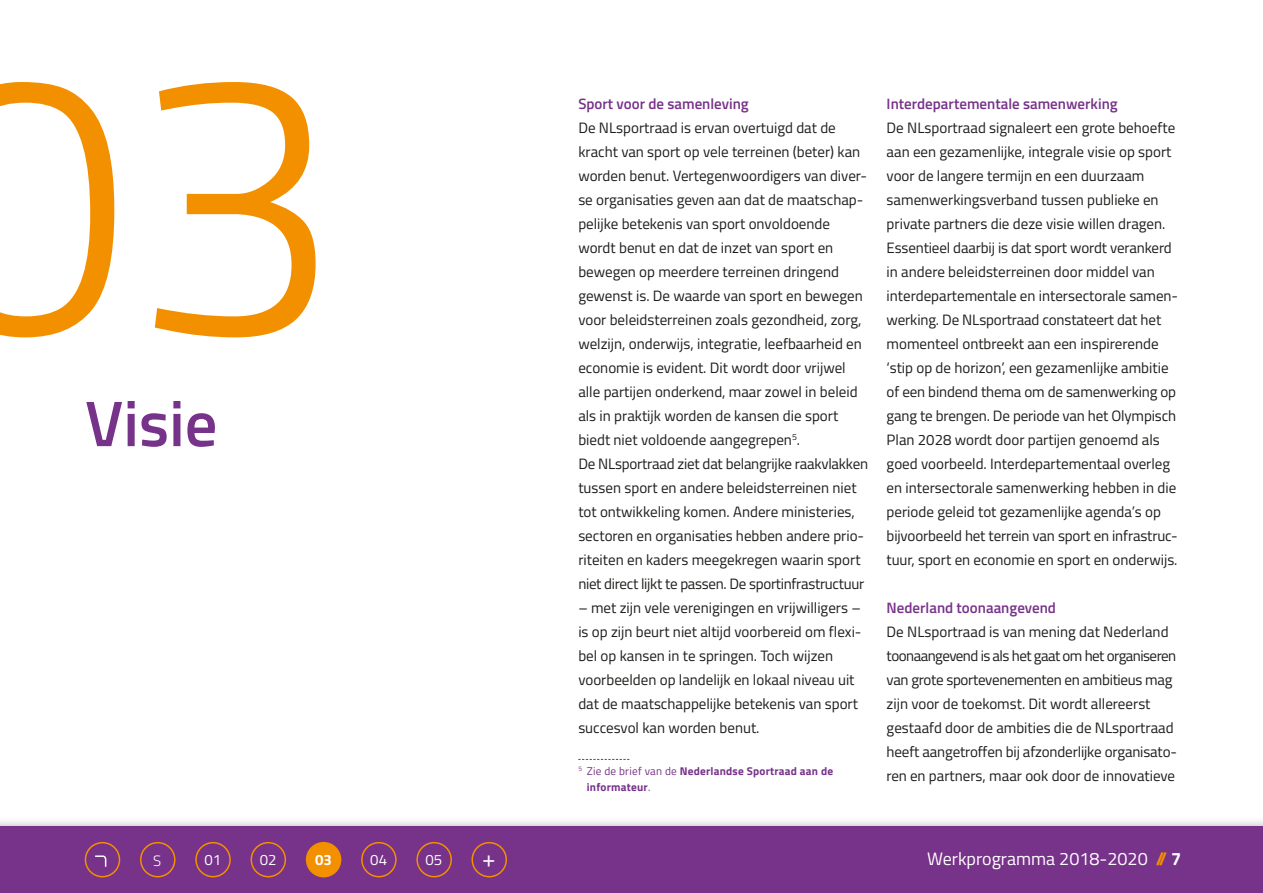
<style>
.page{position:relative;width:1263px;height:893px;background:#fff}
.page>*{position:absolute;margin:0;border:0;box-sizing:border-box;transform-origin:0 0}
.t1{font:300 375.6px "Titillium Web";color:#f39000}
.t2{font:600 64.5px "Titillium Web";color:#77328a}
.t3{font:24px "Titillium Web";color:#fff}
.t4{font:18px "Titillium Web";color:#fff}
.t5{font:15px/24px "Titillium Web";color:#1d1d1b}
.t6{font:600 15px "Titillium Web";color:#77328a}
.t7{font:15px "Titillium Web";color:#fff}
.t8{font:700 15px "Titillium Web";color:#fff}
.t9{font:300 15px "Titillium Web";color:#fff}
.t10{font:700 11.25px/15.8px "Titillium Web";letter-spacing:.02em;color:#77328a}
.s1{font-weight:400}
.s2{font-weight:700;color:#f39000}
.s3{font-weight:700}
</style>
<div class="page">
<div style="left:0;top:816px;width:1263px;height:77px;background:#1d1d1b;opacity:.3"></div>
<div style="left:0;top:826px;width:1263px;height:67px;background:#77328a"></div>
<div style="left:85px;top:842px;width:35px;height:35px;border:2px solid #f39000;border-radius:50%"></div>
<div style="left:140px;top:842px;width:36px;height:35px;border:2px solid #f39000;border-radius:50%"></div>
<div style="left:195px;top:842px;width:36px;height:35px;border:2px solid #f39000;border-radius:50%"></div>
<div style="left:251px;top:842px;width:35px;height:35px;border:2px solid #f39000;border-radius:50%"></div>
<div style="left:361px;top:842px;width:36px;height:35px;border:2px solid #f39000;border-radius:50%"></div>
<div style="left:416px;top:842px;width:36px;height:35px;border:2px solid #f39000;border-radius:50%"></div>
<div style="left:471px;top:842px;width:36px;height:35px;border:2px solid #f39000;border-radius:50%"></div>
<svg style="left:95px;top:855px;width:12px;height:12px"></svg>
<div style="left:307px;top:843px;width:34px;height:34px;background:#f39000;border-radius:50%"></div>
<div style="left:306px;top:842px;width:35px;height:35px;border:2px solid #f39000;border-radius:50%"></div>
<svg style="left:578px;top:759px;width:51px;height:1px"></svg>
<h1 class="t1" style="left:-80px;top:-70px;width:422px">03</h1>
<h2 class="t2" style="left:85px;top:375px;width:134px">Visie</h2>
<p class="t6" style="left:578px;top:93px;width:172px">Sport voor de samenleving</p>
<p class="t5" style="left:578px;top:115px;width:291px">De NLsportraad is ervan overtuigd dat de kracht van sport op vele terreinen (beter) kan worden benut. Vertegenwoordigers van diver&shy;se organisaties geven aan dat de maatschap&shy;pelijke betekenis van sport onvoldoende wordt benut en dat de inzet van sport en bewegen op meerdere terreinen dringend gewenst is. De waarde van sport en bewegen voor beleidsterreinen zoals gezondheid, zorg, welzijn, onderwijs, integratie, leefbaarheid en economie is evident. Dit wordt door vrijwel alle partijen onderkend, maar zowel in beleid als in praktijk worden de kansen die sport biedt niet voldoende aangegrepen<sup>5</sup>.<br>De NLsportraad ziet dat belangrijke raakvlakken tussen sport en andere beleidsterreinen niet tot ontwikkeling komen. Andere ministeries, sectoren en organisaties hebben andere prio&shy;riteiten en kaders meegekregen waarin sport niet direct lijkt te passen. De sportinfrastructuur</p>
<p class="t5" style="left:578px;top:595px;width:285px">– met zijn vele verenigingen en vrijwilligers – is op zijn beurt niet altijd voorbereid om flexi&shy;bel op kansen in te springen. Toch wijzen voorbeelden op landelijk en lokaal niveau uit dat de maatschappelijke betekenis van sport succesvol kan worden benut.</p>
<p class="t10" style="left:587px;top:763px;width:248px;text-indent:-9px"><sup>5</sup> <span class="s1">Zie de brief van de</span> Nederlandse Sportraad aan de informateur<span class="s1">.</span></p>
<p class="t6" style="left:887px;top:93px;width:233px">Interdepartementale samenwerking</p>
<p class="t5" style="left:887px;top:115px;width:293px">De NLsportraad signaleert een grote behoefte aan een gezamenlijke, integrale visie op sport voor de langere termijn en een duurzaam samenwerkingsverband tussen publieke en private partners die deze visie willen dragen.<br>Essentieel daarbij is dat sport wordt verankerd in andere beleidsterreinen door middel van interdepartementale en intersectorale samen&shy;werking. De NLsportraad constateert dat het momenteel ontbreekt aan een inspirerende ‘stip op de horizon’, een gezamenlijke ambitie of een bindend thema om de samenwerking op gang te brengen. De periode van het Olympisch Plan 2028 wordt door partijen genoemd als goed voorbeeld. Interdepartementaal overleg en intersectorale samenwerking hebben in die periode geleid tot gezamenlijke agenda’s op bijvoorbeeld het terrein van sport en infrastruc&shy;tuur, sport en economie en sport en onderwijs.</p>
<p class="t6" style="left:887px;top:597px;width:171px">Nederland toonaangevend</p>
<p class="t5" style="left:887px;top:619px;width:292px">De NLsportraad is van mening dat Nederland toonaangevend is als het gaat om het organiseren van grote sportevenementen en ambitieus mag zijn voor de toekomst. Dit wordt allereerst gestaafd door de ambities die de NLsportraad heeft aangetroffen bij afzonderlijke organisato&shy;ren en partners, maar ook door de innovatieve</p>
<p class="t9" style="left:153px;top:850px;width:10px">S</p>
<p class="t7" style="left:204px;top:849px;width:18px">01</p>
<p class="t7" style="left:260px;top:849px;width:18px">02</p>
<p class="t8" style="left:315px;top:848px;width:18px">03</p>
<p class="t7" style="left:370px;top:849px;width:18px">04</p>
<p class="t7" style="left:426px;top:849px;width:18px">05</p>
<h3 class="t3" style="left:482px;top:841px;width:15px">+</h3>
<p class="t4" style="left:927px;top:846px;width:255px">Werkprogramma 2018-2020 <span class="s2">//</span> <span class="s3">7</span></p>
</div>
